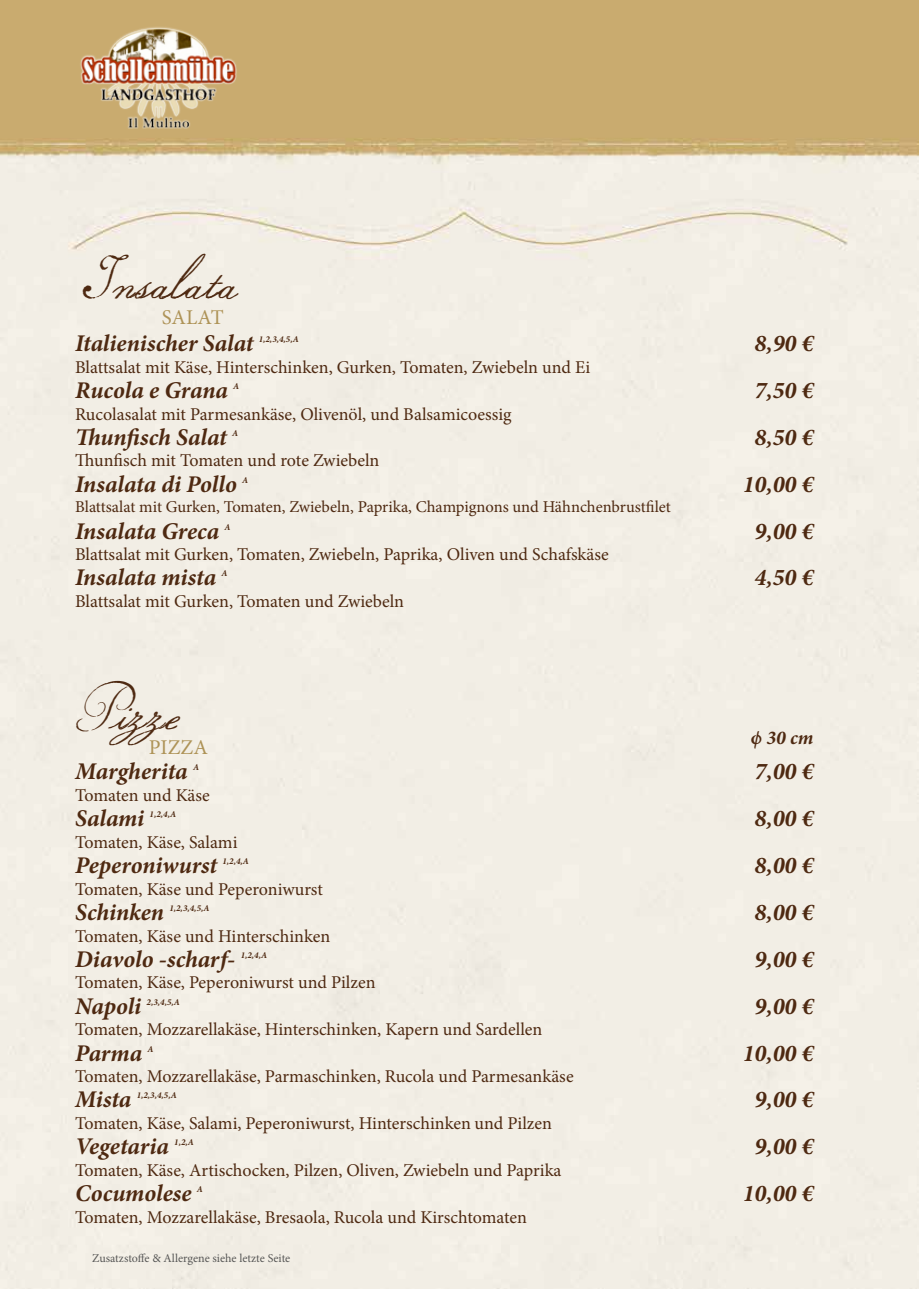
<style>
.page{position:relative;width:919px;height:1289px;background:#fff}
.page>*{position:absolute;margin:0;border:0;box-sizing:border-box;transform-origin:0 0}
.t1{font:45px "Volutes";color:#4e2911}
.t2{font:italic 700 24px "Minion Pro";letter-spacing:-.005em;color:#4e2911}
.t3{font:21px "Minion Pro";color:#ae9357}
.t4{font:italic 700 19.5px "Minion Pro";color:#4e2911}
.t5{font:18px "Minion Pro";letter-spacing:-.005em;color:#4e2911}
.t6{font:16.5px "Minion Pro";letter-spacing:-.005em;color:#4e2911}
.t7{font:12px "Minion Pro";color:#575756}
.t8{font:italic 700 9px "Minion Pro";color:#4e2911}
</style>
<div class="page">
<img style="left:0;top:0;width:918px;height:1288px">
<img style="left:78px;top:27px;width:160px;height:106px">
<h1 class="t1" style="left:81px;top:256px;width:156px">Insalata</h1>
<p class="t3" style="left:162px;top:303px;width:64px">SALAT</p>
<h2 class="t2" style="left:75px;top:326px;width:180px">Italienischer Salat</h2>
<p class="t8" style="left:259px;top:333px;width:42px">1,2,3,4,5,A</p>
<p class="t5" style="left:75px;top:355px;width:516px">Blattsalat mit Käse, Hinterschinken, Gurken, Tomaten, Zwiebeln und Ei</p>
<h2 class="t2" style="left:75px;top:373px;width:154px">Rucola e Grana</h2>
<p class="t8" style="left:233px;top:379px;width:8px">A</p>
<p class="t5" style="left:75px;top:402px;width:438px">Rucolasalat mit Parmesankäse, Olivenöl, und Balsamicoessig</p>
<h2 class="t2" style="left:75px;top:420px;width:153px">Thunfisch Salat</h2>
<p class="t8" style="left:232px;top:426px;width:8px">A</p>
<p class="t5" style="left:75px;top:448px;width:306px">Thunfisch mit Tomaten und rote Zwiebeln</p>
<h2 class="t2" style="left:75px;top:467px;width:163px">Insalata di Pollo</h2>
<p class="t8" style="left:242px;top:473px;width:8px">A</p>
<p class="t6" style="left:75px;top:495px;width:597px">Blattsalat mit Gurken, Tomaten, Zwiebeln, Paprika, Champignons und Hähnchenbrustfilet</p>
<h2 class="t2" style="left:75px;top:514px;width:145px">Insalata Greca</h2>
<p class="t8" style="left:224px;top:520px;width:8px">A</p>
<p class="t5" style="left:75px;top:542px;width:535px">Blattsalat mit Gurken, Tomaten, Zwiebeln, Paprika, Oliven und Schafskäse</p>
<h2 class="t2" style="left:75px;top:560px;width:142px">Insalata mista</h2>
<p class="t8" style="left:221px;top:567px;width:8px">A</p>
<p class="t5" style="left:75px;top:589px;width:330px">Blattsalat mit Gurken, Tomaten und Zwiebeln</p>
<h1 class="t1" style="left:75px;top:686px;width:103px">Pizze</h1>
<p class="t3" style="left:149px;top:733px;width:60px">PIZZA</p>
<h2 class="t2" style="left:75px;top:754px;width:114px">Margherita</h2>
<p class="t8" style="left:193px;top:761px;width:8px">A</p>
<p class="t5" style="left:75px;top:783px;width:136px">Tomaten und Käse</p>
<h2 class="t2" style="left:75px;top:801px;width:71px">Salami</h2>
<p class="t8" style="left:149px;top:807px;width:28px">1,2,4,A</p>
<p class="t5" style="left:75px;top:830px;width:164px">Tomaten, Käse, Salami</p>
<h2 class="t2" style="left:75px;top:848px;width:143px">Peperoniwurst</h2>
<p class="t8" style="left:222px;top:854px;width:28px">1,2,4,A</p>
<p class="t5" style="left:75px;top:876px;width:249px">Tomaten, Käse und Peperoniwurst</p>
<h2 class="t2" style="left:75px;top:895px;width:90px">Schinken</h2>
<p class="t8" style="left:169px;top:901px;width:42px">1,2,3,4,5,A</p>
<p class="t5" style="left:75px;top:923px;width:257px">Tomaten, Käse und Hinterschinken</p>
<h2 class="t2" style="left:75px;top:942px;width:162px">Diavolo -scharf-</h2>
<p class="t8" style="left:241px;top:948px;width:28px">1,2,4,A</p>
<p class="t5" style="left:75px;top:970px;width:302px">Tomaten, Käse, Peperoniwurst und Pilzen</p>
<h2 class="t2" style="left:75px;top:988px;width:68px">Napoli</h2>
<p class="t8" style="left:146px;top:995px;width:35px">2,3,4,5,A</p>
<p class="t5" style="left:75px;top:1017px;width:468px">Tomaten, Mozzarellakäse, Hinterschinken, Kapern und Sardellen</p>
<h2 class="t2" style="left:75px;top:1035px;width:68px">Parma</h2>
<p class="t8" style="left:147px;top:1042px;width:8px">A</p>
<p class="t5" style="left:75px;top:1064px;width:500px">Tomaten, Mozzarellakäse, Parmaschinken, Rucola und Parmesankäse</p>
<h2 class="t2" style="left:75px;top:1082px;width:58px">Mista</h2>
<p class="t8" style="left:137px;top:1089px;width:42px">1,2,3,4,5,A</p>
<p class="t5" style="left:75px;top:1111px;width:478px">Tomaten, Käse, Salami, Peperoniwurst, Hinterschinken und Pilzen</p>
<h2 class="t2" style="left:75px;top:1129px;width:95px">Vegetaria</h2>
<p class="t8" style="left:174px;top:1135px;width:21px">1,2,A</p>
<p class="t5" style="left:75px;top:1158px;width:488px">Tomaten, Käse, Artischocken, Pilzen, Oliven, Zwiebeln und Paprika</p>
<h2 class="t2" style="left:75px;top:1176px;width:118px">Cocumolese</h2>
<p class="t8" style="left:197px;top:1182px;width:8px">A</p>
<p class="t5" style="left:75px;top:1204px;width:453px">Tomaten, Mozzarellakäse, Bresaola, Rucola und Kirschtomaten</p>
<p class="t7" style="left:92px;top:1250px;width:199px">Zusatzstoffe &amp; Allergene siehe letzte Seite</p>
<h2 class="t2" style="left:754px;top:326px;width:61px">8,90 €</h2>
<h2 class="t2" style="left:754px;top:373px;width:61px">7,50 €</h2>
<h2 class="t2" style="left:754px;top:420px;width:61px">8,50 €</h2>
<h2 class="t2" style="left:742px;top:467px;width:72px">10,00 €</h2>
<h2 class="t2" style="left:754px;top:514px;width:61px">9,00 €</h2>
<h2 class="t2" style="left:754px;top:560px;width:61px">4,50 €</h2>
<p class="t4" style="left:750px;top:723px;width:65px">ϕ 30 cm</p>
<h2 class="t2" style="left:754px;top:754px;width:61px">7,00 €</h2>
<h2 class="t2" style="left:754px;top:801px;width:61px">8,00 €</h2>
<h2 class="t2" style="left:754px;top:848px;width:61px">8,00 €</h2>
<h2 class="t2" style="left:754px;top:895px;width:61px">8,00 €</h2>
<h2 class="t2" style="left:754px;top:942px;width:61px">9,00 €</h2>
<h2 class="t2" style="left:754px;top:988px;width:61px">9,00 €</h2>
<h2 class="t2" style="left:742px;top:1035px;width:72px">10,00 €</h2>
<h2 class="t2" style="left:754px;top:1082px;width:61px">9,00 €</h2>
<h2 class="t2" style="left:754px;top:1129px;width:61px">9,00 €</h2>
<h2 class="t2" style="left:742px;top:1176px;width:72px">10,00 €</h2>
</div>
